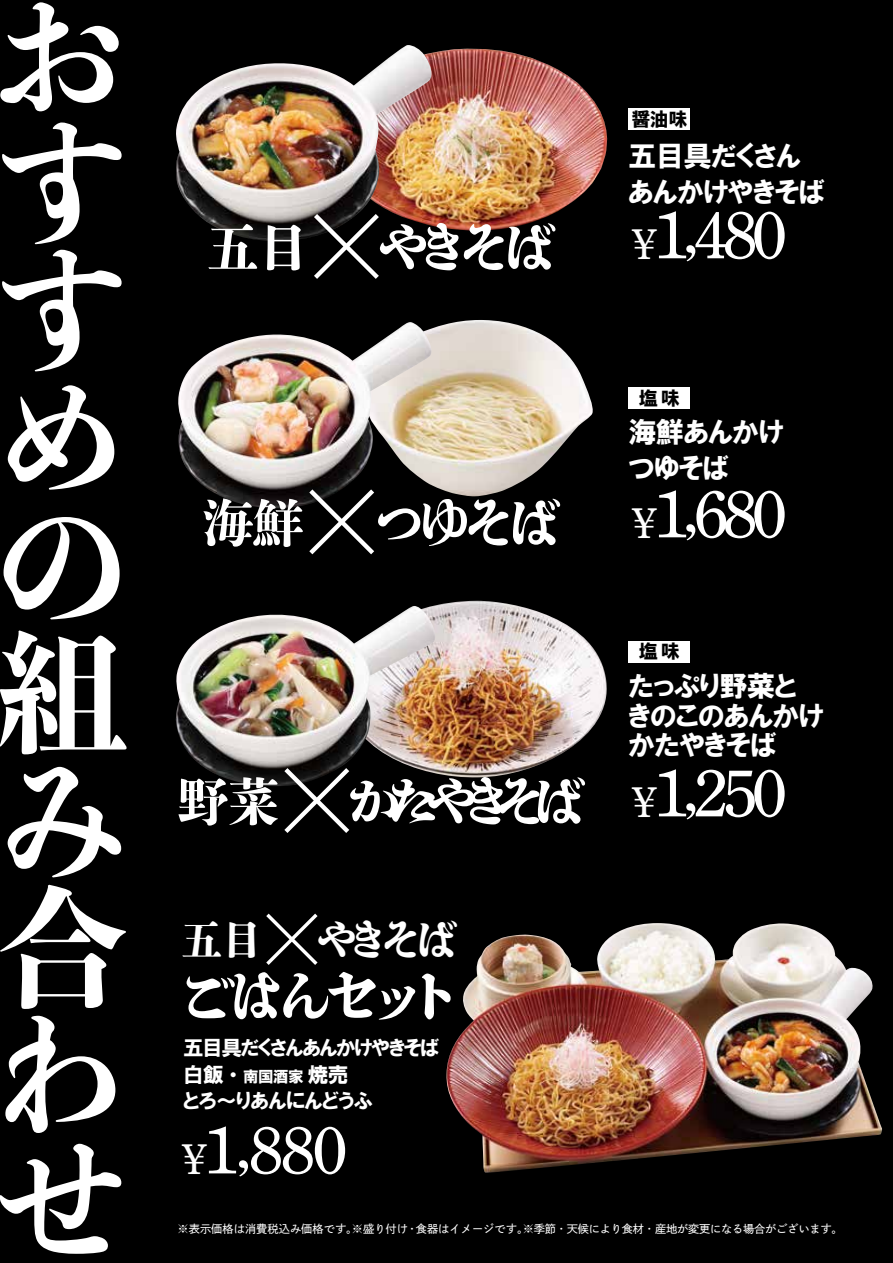
<style>
.page{position:relative;width:893px;height:1263px;background:#000}
.page>*{position:absolute;margin:0;border:0;box-sizing:border-box;transform-origin:0 0}
.t1{font:131.25px/127.2px "Toppan Bunkyu Midashi Min Std N EB";color:#fff;text-align:justify}
.t2{font:84.15px "Adobe Kaiti Std";color:#fff}
.t3{font:67.5px "DNP Shuei Y Min Std M";letter-spacing:-.105em;color:#fff}
.t4{font:800 56.25px "DNP Shuei 4 go B Std";letter-spacing:-.13em;color:#fff}
.t5{font:800 52.05px "DNP Shuei 4 go B Std";letter-spacing:-.16em;color:#fff}
.t6{font:800 52.05px "DNP Shuei 4 go B Std";letter-spacing:-.25em;color:#fff}
.t7{font:800 41.1px "DNP Shuei 4 go B Std";letter-spacing:-.16em;color:#fff}
.t8{font:28.5px/35.4px "HGP Soei Kakugothic UB";letter-spacing:-.03em;color:#fff}
.t9{font:20.7px/26.4px "HGP Soei Kakugothic UB";letter-spacing:-.07em;color:#fff}
.t10{font:19.05px "HGP Soei Kakugothic UB";letter-spacing:.06em;color:#000}
.t11{font:11.25px "DNP Shuei Go Gin Std M";color:#fff}
.s1{font-family:"Adobe Kaiti Std";font-weight:400;font-size:106.35px}
.s2{font-size:15.45px}
.s3{font-size:43.8px}
.s4{font-size:60.75px}
</style>
<div class="page">
<img style="left:446px;top:923px;width:436px;height:250px">
<img style="left:434px;top:320px;width:159px;height:176px">
<img style="left:178px;top:322px;width:256px;height:187px">
<img style="left:433px;top:601px;width:174px;height:177px">
<img style="left:175px;top:606px;width:262px;height:180px">
<img style="left:434px;top:49px;width:173px;height:182px">
<img style="left:176px;top:45px;width:258px;height:196px">
<div style="left:628px;top:387px;width:62px;height:22px;background:#fff"></div>
<div style="left:628px;top:641px;width:62px;height:21px;background:#fff"></div>
<div style="left:628px;top:108px;width:62px;height:22px;background:#fff"></div>
<h1 class="t1" style="left:-4px;top:-12px;width:132px">おすすめの組み合わせ</h1>
<h3 class="t10" style="left:631px;top:109px;width:58px">醤油味</h3>
<h3 class="t5" style="left:207px;top:210px;width:351px">五目<span class="s1">×</span>やきそば</h3>
<h3 class="t5" style="left:202px;top:486px;width:360px">海鮮<span class="s1">×</span>つゆそば</h3>
<h3 class="t6" style="left:177px;top:764px;width:410px">野菜<span class="s1">×</span>かたやきそば</h3>
<h2 class="t2" style="left:250px;top:887px;width:86px">×</h2>
<h3 class="t7" style="left:181px;top:911px;width:82px">五目</h3>
<h3 class="t7" style="left:317px;top:911px;width:142px">やきそば</h3>
<h3 class="t4" style="left:179px;top:956px;width:284px">ごはんセット</h3>
<h3 class="t9" style="left:183px;top:1035px;width:258px">五目具だくさんあんかけやきそば白飯・<span class="s2">南国酒家</span>焼売<br>とろ～りあんにんどうふ</h3>
<h3 class="t3" style="left:172px;top:1103px;width:177px"><span class="s3">￥</span>1<span class="s4">,</span>880</h3>
<h3 class="t8" style="left:628px;top:138px;width:198px">五目具だくさんあんかけやきそば</h3>
<h3 class="t3" style="left:622px;top:188px;width:167px"><span class="s3">￥</span>1<span class="s4">,</span>480</h3>
<h3 class="t10" style="left:639px;top:388px;width:43px">塩味</h3>
<h3 class="t8" style="left:628px;top:414px;width:157px">海鮮あんかけつゆそば</h3>
<h3 class="t3" style="left:622px;top:467px;width:167px"><span class="s3">￥</span>1<span class="s4">,</span>680</h3>
<h3 class="t10" style="left:639px;top:642px;width:43px">塩味</h3>
<h3 class="t8" style="left:628px;top:671px;width:197px;line-height:29.7px">たっぷり野菜ときのこのあんかけかたやきそば</h3>
<h3 class="t3" style="left:622px;top:746px;width:167px"><span class="s3">￥</span>1<span class="s4">,</span>250</h3>
<p class="t11" style="left:177px;top:1221px;width:667px">※表示価格は消費税込み価格です。※盛り付け・食器はイメージです。※季節・天候により食材・産地が変更になる場合がございます。</p>
</div>
